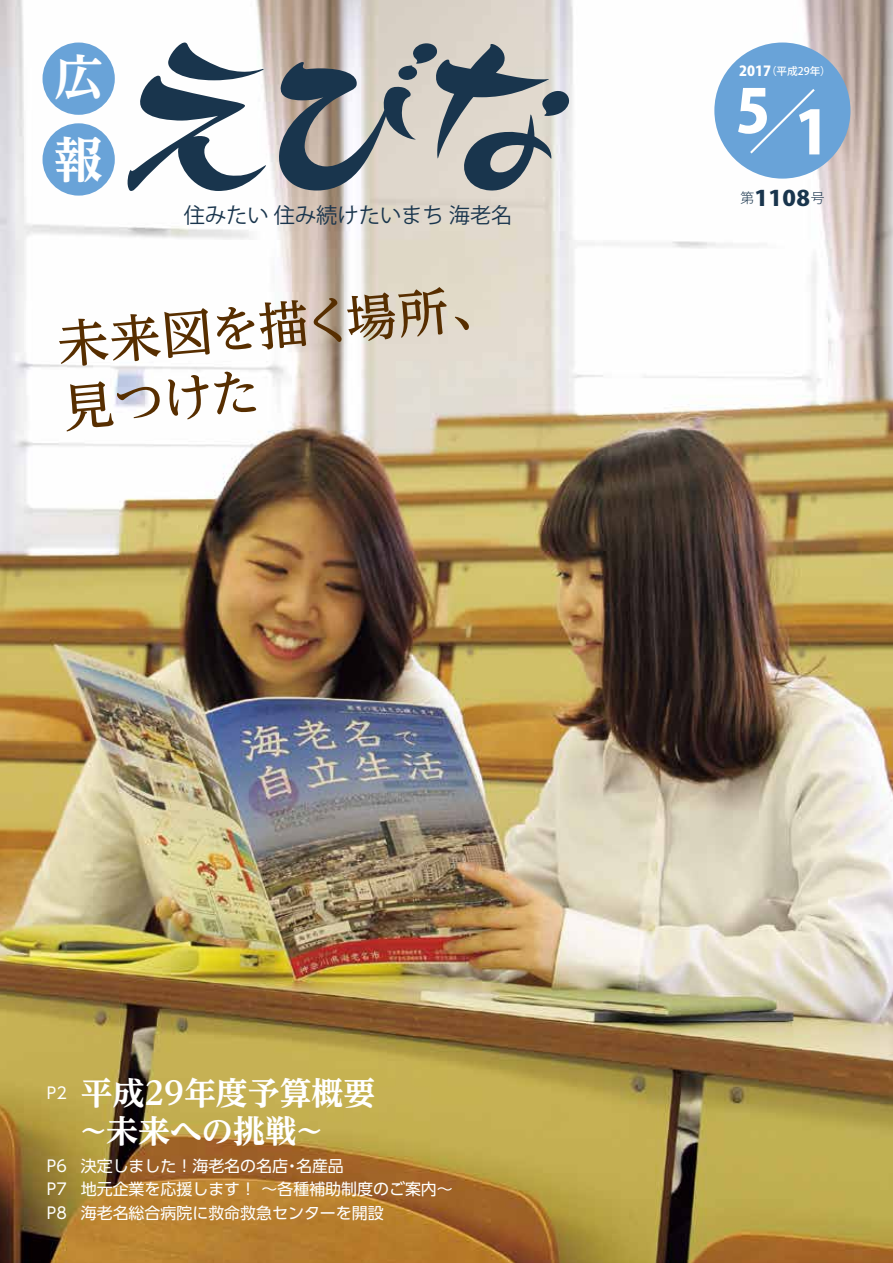
<style>
.page{position:relative;width:893px;height:1263px;background:#fff}
.page>*{position:absolute;margin:0;border:0;box-sizing:border-box;transform-origin:0 0}
.t1{font:800 59.55px "Koz Go Pro";color:#fff}
.t2{font:500 51px/63.8px "UD Reimin Pro";color:#572e00}
.t3{font:700 expanded 48.9px/81.9px "UD Reimin Pro";color:#fff}
.t4{font:700 expanded 31.95px/38.2px "UD Reimin Pro";color:#fff;text-align:center}
.t5{font:21.3px "Koz Go Pro";color:#19354d}
.t6{font:800 21.3px "Koz Go Pro";color:#19354d;scale:1.1 1}
.t7{font:15.9px/23.4px "UD Shin Go Pro";color:#fff}
.t8{font:500 10.65px "Koz Go Pro";color:#fff}
.s1{font-weight:800;font-size:13.8px}
.s2{font-weight:300;font-size:13.8px}
</style>
<div class="page">
<img style="left:0;top:0;width:893px;height:1263px">
<div style="left:714px;top:43px;width:136px;height:136px;background:#69a3d8;border-radius:50%"></div>
<svg style="left:276px;top:41px;width:293px;height:151px;background:#9da0a1"></svg>
<svg style="left:127px;top:37px;width:140px;height:154px"></svg>
<div style="left:43px;top:43px;width:72px;height:72px;background:#69a3d8;border-radius:50%"></div>
<div style="left:43px;top:123px;width:72px;height:73px;background:#69a3d8;border-radius:50%"></div>
<svg style="left:750px;top:89px;width:65px;height:65px"></svg>
<h3 class="t3" style="left:54px;top:36px;width:49px">広報</h3>
<h3 class="t5" style="left:184px;top:201px;width:330px">住みたい 住み続けたいまち 海老名</h3>
<h2 class="t2" style="left:55px;top:311px;width:447px;rotate:-5deg">未来図を描く場所、見つけた</h2>
<p class="t8" style="left:739px;top:64px;width:93px"><span class="s1">2017</span>（平成29年）</p>
<h1 class="t1" style="left:795px;top:94px;width:36px">1</h1>
<h1 class="t1" style="left:736px;top:72px;width:36px">5</h1>
<h3 class="t6" style="left:740px;top:184px;width:78px"><span class="s2">第</span>1108<span class="s2">号</span></h3>
<h3 class="t4" style="left:47px;top:1073px;width:330px"><sup>P2</sup> 平成29年度予算概要～未来への挑戦～</h3>
<p class="t7" style="left:47px;top:1153px;width:408px">P6 決定しました！海老名の名店・名産品<br>P7 地元企業を応援します！〜各種補助制度のご案内〜<br>P8 海老名総合病院に救命救急センターを開設</p>
</div>
